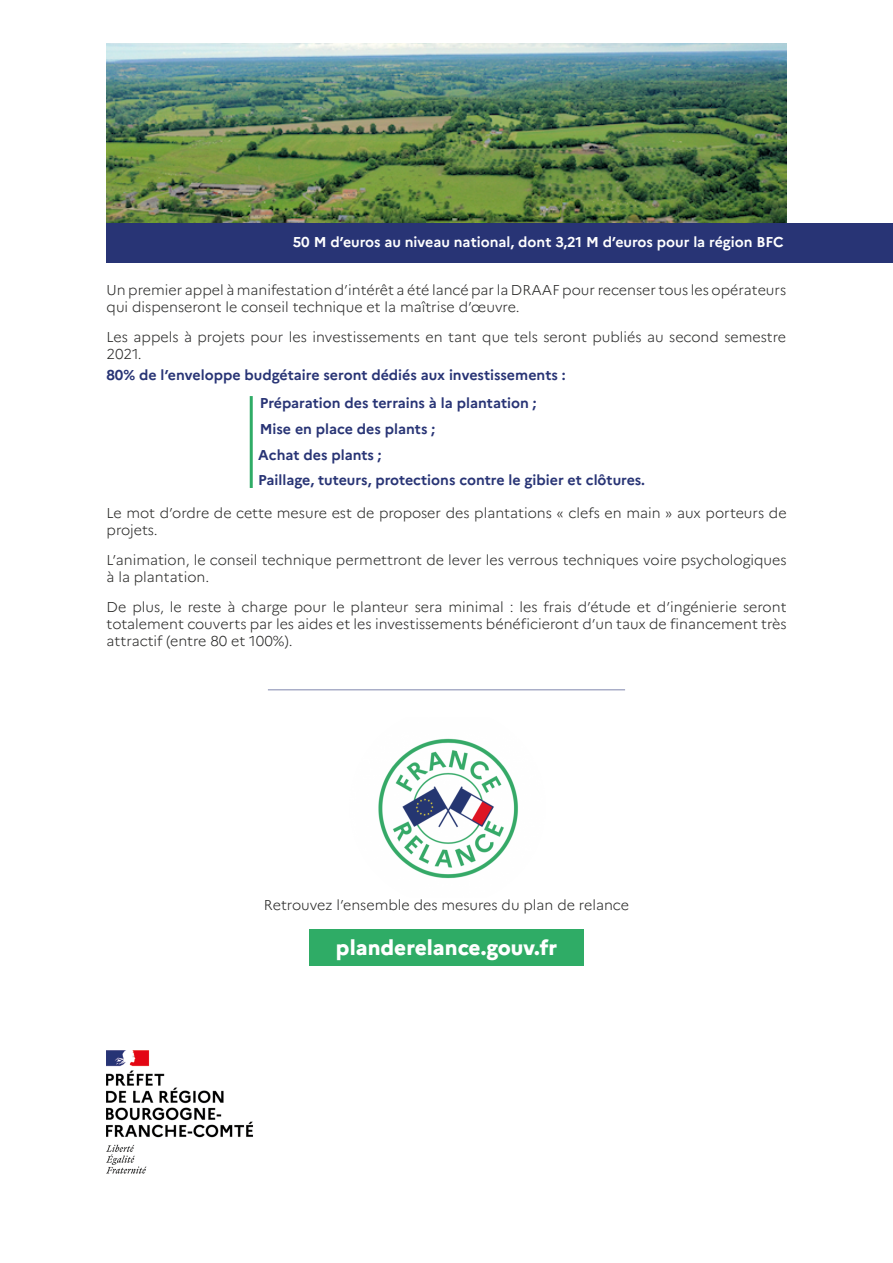
<style>
.page{position:relative;width:893px;height:1263px;background:#fff}
.page>*{position:absolute;margin:0;border:0;box-sizing:border-box;transform-origin:0 0}
.t1{font:800 21px "Marianne";color:#fff}
.t2{font:300 14.25px/17.1px "Marianne";color:#282827}
.t3{font:700 14.25px/25.7px "Marianne";color:#283475}
.t4{font:700 14.25px "Marianne";color:#fff}
</style>
<div class="page">
<div style="left:309px;top:929px;width:275px;height:37px;background:#2fac66"></div>
<img style="left:106px;top:1050px;width:147px;height:124px">
<img style="left:378px;top:738px;width:140px;height:141px">
<hr style="left:250px;top:396px;width:3px;height:92px;background:#2fac66">
<hr style="left:268px;top:689px;width:357px;height:1px;background:#283475">
<img style="left:106px;top:43px;width:680px;height:205px">
<div style="left:107px;top:223px;width:786px;height:40px;background:#283475"></div>
<p class="t4" style="left:293px;top:233px;width:492px">50 M d’euros au niveau national, dont 3,21 M d’euros pour la région BFC</p>
<p class="t2" style="left:107px;top:281px;width:681px">Un premier appel à manifestation d’intérêt a été lancé par la DRAAF pour recenser tous les opérateurs qui dispenseront le conseil technique et la maîtrise d’œuvre.</p>
<p class="t2" style="left:107px;top:328px;width:681px">Les appels à projets pour les investissements en tant que tels seront publiés au second semestre<br>2021.</p>
<p class="t3" style="left:260px;top:361px;width:307px;line-height:28px;text-indent:-153px">80% de l’enveloppe budgétaire seront dédiés aux investissements :<br>Préparation des terrains à la plantation ;</p>
<p class="t3" style="left:258px;top:416px;width:389px">Mise en place des plants ;<br>Achat des plants ;<br>Paillage, tuteurs, protections contre le gibier et clôtures.</p>
<p class="t2" style="left:107px;top:505px;width:682px">Le mot d’ordre de cette mesure est de proposer des plantations « clefs en main » aux porteurs de projets.</p>
<p class="t2" style="left:107px;top:552px;width:682px">L’animation, le conseil technique permettront de lever les verrous techniques voire psychologiques à la plantation.</p>
<p class="t2" style="left:107px;top:599px;width:682px;text-align:justify">De plus, le reste à charge pour le planteur sera minimal : les frais d’étude et d’ingénierie seront totalement couverts par les aides et les investissements bénéficieront d’un taux de financement très attractif (entre 80 et 100%).</p>
<p class="t2" style="left:264px;top:897px;width:366px">Retrouvez l’ensemble des mesures du plan de relance</p>
<h1 class="t1" style="left:336px;top:934px;width:222px">planderelance.gouv.fr</h1>
</div>
